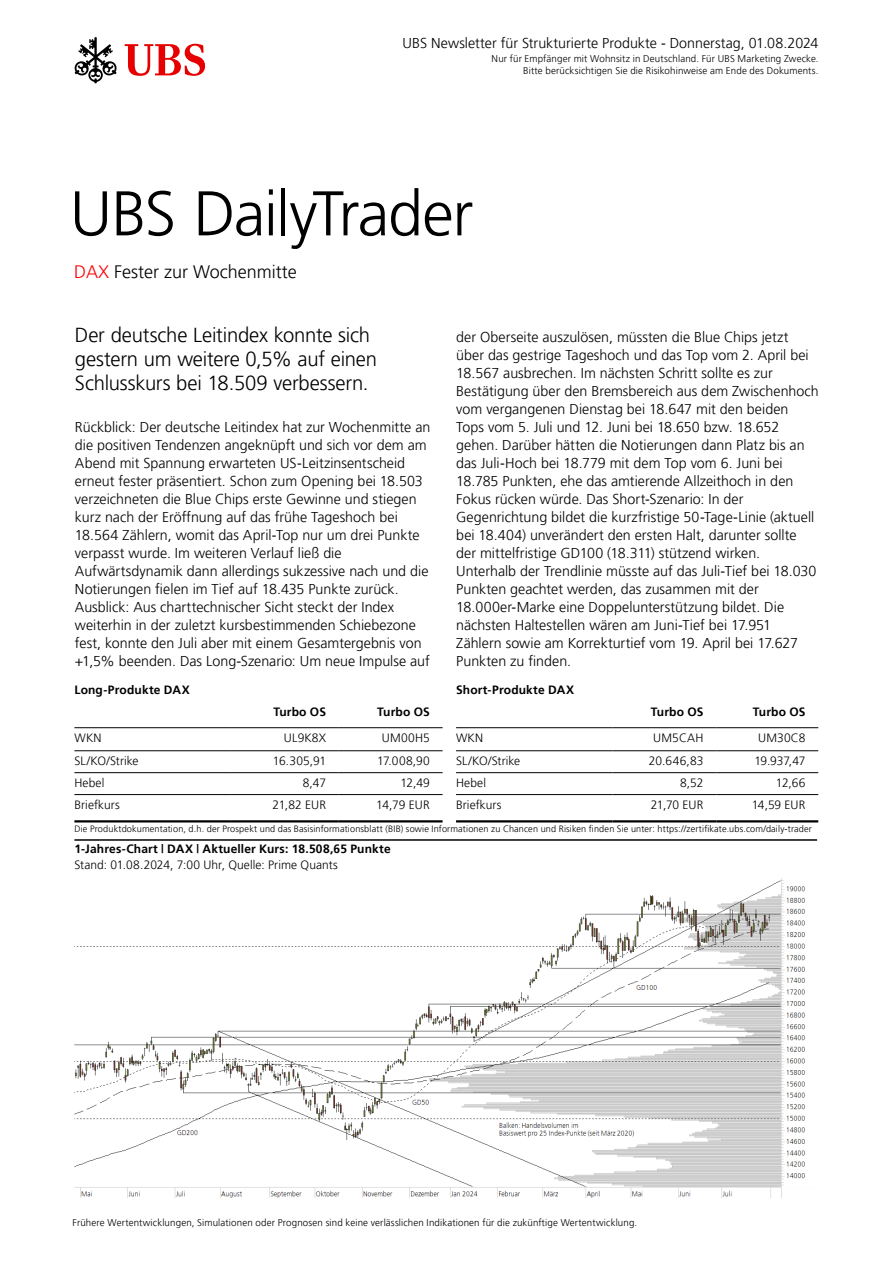
<style>
.page{position:relative;width:893px;height:1263px;background:#fff}
.page>*{position:absolute;margin:0;border:0;box-sizing:border-box;transform-origin:0 0}
.t1{font:300 63px "Frutiger 45";letter-spacing:-.025em;color:#000}
.t2{font:300 20.25px/24px "Frutiger 45";letter-spacing:-.01em;color:#000}
.t3{font:300 18px "Frutiger 45";color:#000}
.t4{font:300 14.25px/18px "Frutiger 45";color:#000}
.t5{font:300 12px "Frutiger 45";letter-spacing:.01em;color:#000}
.t6{font:300 12px "Frutiger 45";letter-spacing:.01em;color:#000}
.t7{font:300 9.75px/12px "Frutiger 45";letter-spacing:.015em;color:#000;text-align:right}
.t8{font:300 9.15px "Frutiger 45";letter-spacing:.015em;color:#000}
.s1{color:#f00}
</style>
<div class="page">
<svg style="left:125px;top:44px;width:80px;height:32px"></svg>
<svg style="left:74px;top:37px;width:43px;height:46px"></svg>
<img style="left:74px;top:878px;width:732px;height:319px">
<hr style="left:231px;top:750px;width:108px;height:1px;background:#000">
<hr style="left:74px;top:727px;width:157px;height:1px;background:#000">
<hr style="left:231px;top:727px;width:108px;height:1px;background:#000">
<hr style="left:339px;top:727px;width:104px;height:1px;background:#000">
<hr style="left:74px;top:750px;width:157px;height:1px;background:#000">
<hr style="left:339px;top:750px;width:104px;height:1px;background:#000">
<hr style="left:74px;top:772px;width:157px;height:1px;background:#000">
<hr style="left:231px;top:772px;width:108px;height:1px;background:#000">
<hr style="left:339px;top:772px;width:104px;height:1px;background:#000">
<hr style="left:74px;top:794px;width:157px;height:1px;background:#000">
<hr style="left:231px;top:794px;width:108px;height:1px;background:#000">
<hr style="left:339px;top:794px;width:104px;height:1px;background:#000">
<hr style="left:74px;top:820px;width:157px;height:2px;background:#000">
<hr style="left:231px;top:820px;width:108px;height:2px;background:#000">
<hr style="left:339px;top:820px;width:104px;height:2px;background:#000">
<hr style="left:716px;top:750px;width:102px;height:1px;background:#000">
<hr style="left:456px;top:727px;width:156px;height:1px;background:#000">
<hr style="left:612px;top:727px;width:104px;height:1px;background:#000">
<hr style="left:716px;top:727px;width:102px;height:1px;background:#000">
<hr style="left:456px;top:750px;width:156px;height:1px;background:#000">
<hr style="left:612px;top:750px;width:104px;height:1px;background:#000">
<hr style="left:456px;top:772px;width:156px;height:1px;background:#000">
<hr style="left:612px;top:772px;width:104px;height:1px;background:#000">
<hr style="left:716px;top:772px;width:102px;height:1px;background:#000">
<hr style="left:456px;top:794px;width:156px;height:1px;background:#000">
<hr style="left:612px;top:794px;width:104px;height:1px;background:#000">
<hr style="left:716px;top:794px;width:102px;height:1px;background:#000">
<hr style="left:456px;top:820px;width:156px;height:2px;background:#000">
<hr style="left:612px;top:820px;width:104px;height:2px;background:#000">
<hr style="left:716px;top:820px;width:102px;height:2px;background:#000">
<hr style="left:74px;top:839px;width:743px;height:2px;background:#000">
<p class="t4" style="left:403px;top:34px;width:417px">UBS Newsletter für Strukturierte Produkte - Donnerstag, 01.08.2024</p>
<p class="t7" style="left:492px;top:53px;width:328px">Nur für Empfänger mit Wohnsitz in Deutschland. Für UBS Marketing Zwecke.<br>Bitte berücksichtigen Sie die Risikohinweise am Ende des Dokuments.</p>
<h1 class="t1" style="left:70px;top:177px;width:405px">UBS DailyTrader</h1>
<p class="t3" style="left:74px;top:261px;width:224px"><span class="s1">DAX</span> Fester zur Wochenmitte</p>
<h2 class="t2" style="left:75px;top:323px;width:304px">Der deutsche Leitindex konnte sich gestern um weitere 0,5% auf einen<br>Schlusskurs bei 18.509 verbessern.</h2>
<p class="t4" style="left:75px;top:418px;width:357px">Rückblick: Der deutsche Leitindex hat zur Wochenmitte an die positiven Tendenzen angeknüpft und sich vor dem am Abend mit Spannung erwarteten US-Leitzinsentscheid erneut fester präsentiert. Schon zum Opening bei 18.503 verzeichneten die Blue Chips erste Gewinne und stiegen kurz nach der Eröffnung auf das frühe Tageshoch bei 18.564 Zählern, womit das April-Top nur um drei Punkte verpasst wurde. Im weiteren Verlauf ließ die Aufwärtsdynamik dann allerdings sukzessive nach und die Notierungen fielen im Tief auf 18.435 Punkte zurück.<br>Ausblick: Aus charttechnischer Sicht steckt der Index weiterhin in der zuletzt kursbestimmenden Schiebezone fest, konnte den Juli aber mit einem Gesamtergebnis von +1,5% beenden. Das Long-Szenario: Um neue Impulse auf</p>
<p class="t4" style="left:456px;top:328px;width:364px">der Oberseite auszulösen, müssten die Blue Chips jetzt über das gestrige Tageshoch und das Top vom 2. April bei 18.567 ausbrechen. Im nächsten Schritt sollte es zur Bestätigung über den Bremsbereich aus dem Zwischenhoch vom vergangenen Dienstag bei 18.647 mit den beiden Tops vom 5. Juli und 12. Juni bei 18.650 bzw. 18.652 gehen. Darüber hätten die Notierungen dann Platz bis an das Juli-Hoch bei 18.779 mit dem Top vom 6. Juni bei 18.785 Punkten, ehe das amtierende Allzeithoch in den Fokus rücken würde. Das Short-Szenario: In der Gegenrichtung bildet die kurzfristige 50-Tage-Linie (aktuell bei 18.404) unverändert den ersten Halt, darunter sollte der mittelfristige GD100 (18.311) stützend wirken.<br>Unterhalb der Trendlinie müsste auf das Juli-Tief bei 18.030<br>Punkten geachtet werden, das zusammen mit der 18.000er-Marke eine Doppelunterstützung bildet. Die nächsten Haltestellen wären am Juni-Tief bei 17.951<br>Zählern sowie am Korrekturtief vom 19. April bei 17.627<br>Punkten zu finden.</p>
<p class="t6" style="left:74px;top:682px;width:117px">Long-Produkte DAX</p>
<p class="t6" style="left:456px;top:682px;width:119px">Short-Produkte DAX</p>
<p class="t6" style="left:273px;top:705px;width:54px">Turbo OS</p>
<p class="t6" style="left:377px;top:705px;width:54px">Turbo OS</p>
<p class="t6" style="left:651px;top:705px;width:54px">Turbo OS</p>
<p class="t6" style="left:753px;top:705px;width:54px">Turbo OS</p>
<p class="t5" style="left:74px;top:731px;width:29px">WKN</p>
<p class="t5" style="left:284px;top:731px;width:44px">UL9K8X</p>
<p class="t5" style="left:382px;top:731px;width:50px">UM00H5</p>
<p class="t5" style="left:74px;top:754px;width:66px">SL/KO/Strike</p>
<p class="t5" style="left:273px;top:754px;width:55px">16.305,91</p>
<p class="t5" style="left:377px;top:754px;width:54px">17.008,90</p>
<p class="t5" style="left:74px;top:776px;width:32px">Hebel</p>
<p class="t5" style="left:303px;top:776px;width:25px">8,47</p>
<p class="t5" style="left:400px;top:776px;width:31px">12,49</p>
<p class="t5" style="left:74px;top:798px;width:47px">Briefkurs</p>
<p class="t5" style="left:272px;top:798px;width:55px">21,82 EUR</p>
<p class="t5" style="left:376px;top:798px;width:55px">14,79 EUR</p>
<p class="t5" style="left:456px;top:731px;width:29px">WKN</p>
<p class="t5" style="left:653px;top:731px;width:52px">UM5CAH</p>
<p class="t5" style="left:758px;top:731px;width:49px">UM30C8</p>
<p class="t5" style="left:456px;top:754px;width:66px">SL/KO/Strike</p>
<p class="t5" style="left:649px;top:754px;width:56px">20.646,83</p>
<p class="t5" style="left:754px;top:754px;width:53px">19.937,47</p>
<p class="t5" style="left:456px;top:776px;width:32px">Hebel</p>
<p class="t5" style="left:680px;top:776px;width:25px">8,52</p>
<p class="t5" style="left:776px;top:776px;width:31px">12,66</p>
<p class="t5" style="left:456px;top:798px;width:47px">Briefkurs</p>
<p class="t5" style="left:651px;top:798px;width:54px">21,70 EUR</p>
<p class="t5" style="left:752px;top:798px;width:55px">14,59 EUR</p>
<p class="t8" style="left:74px;top:823px;width:739px">Die Produktdokumentation, d.h. der Prospekt und das Basisinformationsblatt (BIB) sowie Informationen zu Chancen und Risiken finden Sie unter: https://zertifikate.ubs.com/daily-trader</p>
<p class="t6" style="left:74px;top:842px;width:318px">1-Jahres-Chart | DAX | Aktueller Kurs: 18.508,65 Punkte</p>
<p class="t5" style="left:74px;top:858px;width:265px">Stand: 01.08.2024, 7:00 Uhr, Quelle: Prime Quants</p>
<p class="t7" style="left:73px;top:1216px;width:566px">Frühere Wertentwicklungen, Simulationen oder Prognosen sind keine verlässlichen Indikationen für die zukünftige Wertentwicklung.</p>
</div>
